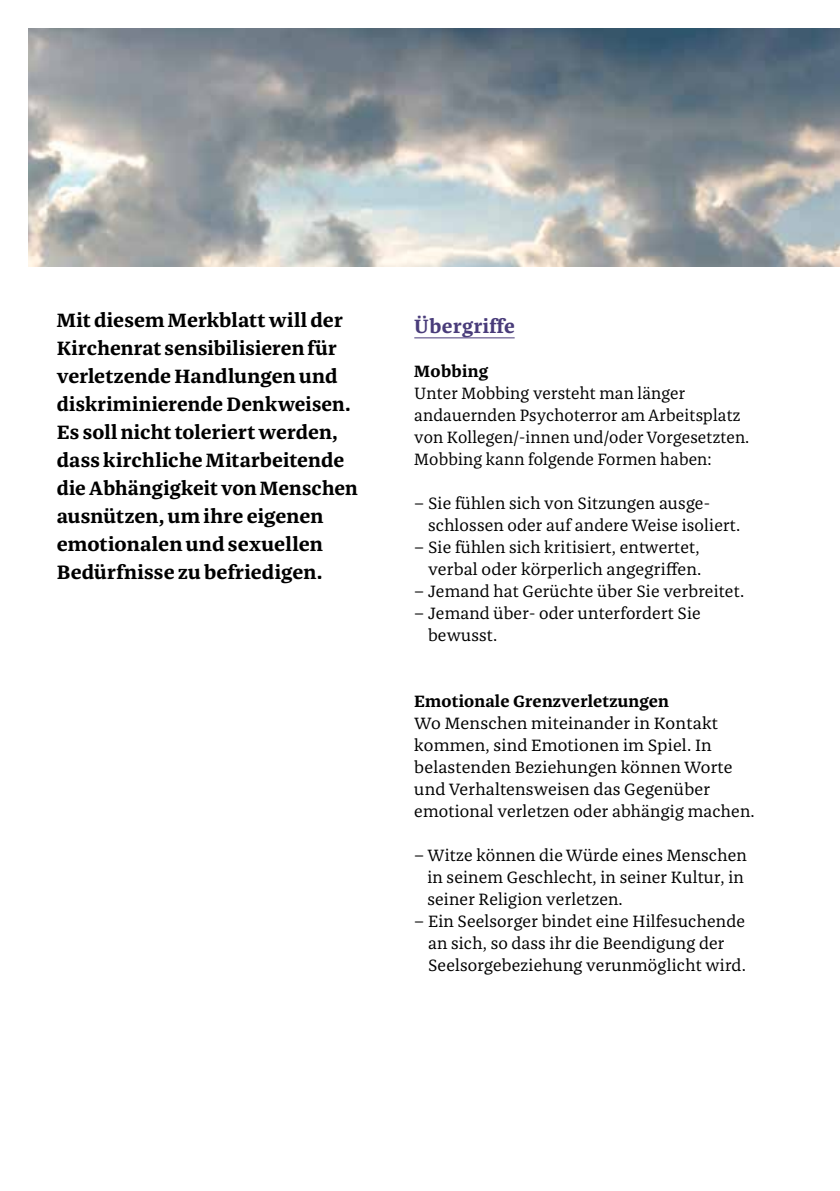
<style>
.page{position:relative;width:840px;height:1191px;background:#fff}
.page>*{position:absolute;margin:0;border:0;box-sizing:border-box;transform-origin:0 0}
.t1{font:700 20px/28px "Franziska MA";letter-spacing:.005em;color:#000}
.t2{font:700 20px "Franziska MA";letter-spacing:.02em;color:#493c7a}
.t3{font:17px/22px "Franziska MA";letter-spacing:.01em;color:#000}
.t4{font:700 17px "Franziska MA";letter-spacing:.01em;color:#000}
</style>
<div class="page">
<img style="left:28px;top:28px;width:811px;height:239px">
<hr style="left:414px;top:337px;width:100px;height:1px;background:#493c7a">
<p class="t1" style="left:57px;top:306px;width:302px">Mit diesem Merkblatt will der<br>Kirchenrat sensibilisieren für verletzende Handlungen und diskriminierende Denkweisen.<br>Es soll nicht toleriert werden, dass kirchliche Mitarbeitende die Abhängigkeit von Menschen ausnützen, um ihre eigenen emotionalen und sexuellen<br>Bedürfnisse zu befriedigen.</p>
<p class="t2" style="left:414px;top:313px;width:102px">Übergriffe</p>
<p class="t4" style="left:414px;top:360px;width:76px">Mobbing</p>
<p class="t3" style="left:414px;top:382px;width:336px">Unter Mobbing versteht man länger andauernden Psychoterror am Arbeitsplatz von Kollegen/-innen und/oder Vorgesetzten.<br>Mobbing kann folgende Formen haben:</p>
<p class="t3" style="left:428px;top:492px;width:313px;text-indent:-14px">– Sie fühlen sich von Sitzungen ausge&shy;schlossen oder auf andere Weise isoliert.</p>
<p class="t3" style="left:414px;top:536px;width:288px;text-align:right">– Sie fühlen sich kritisiert, entwertet, verbal oder körperlich angegriffen.</p>
<p class="t3" style="left:414px;top:580px;width:331px">– Jemand hat Gerüchte über Sie verbreitet.</p>
<p class="t3" style="left:428px;top:602px;width:274px;text-indent:-14px">– Jemand über- oder unterfordert Sie bewusst.</p>
<p class="t4" style="left:414px;top:690px;width:256px">Emotionale Grenzverletzungen</p>
<p class="t3" style="left:414px;top:712px;width:342px">Wo Menschen miteinander in Kontakt kommen, sind Emotionen im Spiel. In belastenden Beziehungen können Worte und Verhaltensweisen das Gegenüber emotional verletzen oder abhängig machen.</p>
<p class="t3" style="left:427px;top:844px;width:321px;text-indent:-13px">– Witze können die Würde eines Menschen in seinem Geschlecht, in seiner Kultur, in seiner Religion verletzen.</p>
<p class="t3" style="left:428px;top:910px;width:319px;text-indent:-14px">– Ein Seelsorger bindet eine Hilfesuchende an sich, so dass ihr die Beendigung der<br>Seelsorgebeziehung verunmöglicht wird.</p>
</div>
